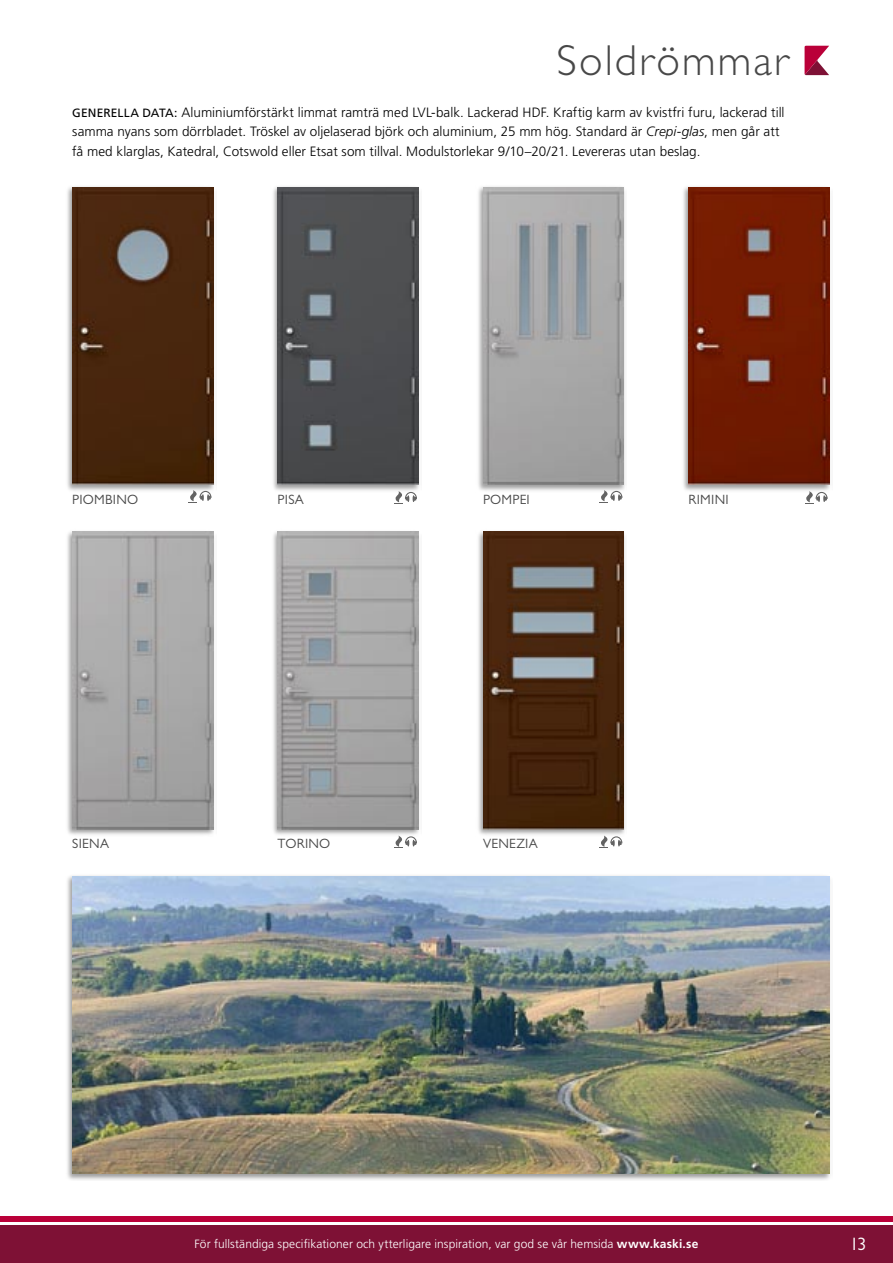
<style>
.page{position:relative;width:893px;height:1263px;background:#fff}
.page>*{position:absolute;margin:0;border:0;box-sizing:border-box;transform-origin:0 0}
.t1{font:300 43.5px "Gill Sans";letter-spacing:.05em;color:#484848}
.t2{font:18px "Gill Sans";color:#fff}
.t3{font:300 13.5px/19.5px "Frutiger";color:#000}
.t4{font:13.5px "Gill Sans";letter-spacing:.02em;color:#484848}
.t5{font:300 12px "Frutiger";letter-spacing:.005em;color:#fff}
.s1{font-weight:400;font-size:12px}
.s2{font-style:italic}
.s3{font-weight:700}
</style>
<div class="page">
<div style="left:0;top:1225px;width:893px;height:38px;background:#7e1135"></div>
<div style="left:0;top:1216px;width:893px;height:5px;background:#ba0039"></div>
<svg style="left:805px;top:46px;width:24px;height:29px"></svg>
<div style="left:65px;top:528px;width:151px;height:309px;background:#000;opacity:.4"></div>
<img style="left:72px;top:532px;width:141px;height:297px">
<div style="left:475px;top:528px;width:152px;height:309px;background:#000;opacity:.4"></div>
<img style="left:483px;top:532px;width:141px;height:297px">
<svg style="left:600px;top:836px;width:22px;height:12px"></svg>
<div style="left:270px;top:528px;width:152px;height:309px;background:#000;opacity:.4"></div>
<img style="left:278px;top:532px;width:140px;height:297px">
<svg style="left:394px;top:836px;width:23px;height:12px"></svg>
<div style="left:270px;top:184px;width:152px;height:308px;background:#000;opacity:.4"></div>
<img style="left:278px;top:187px;width:140px;height:298px">
<svg style="left:394px;top:491px;width:23px;height:13px"></svg>
<div style="left:65px;top:184px;width:151px;height:308px;background:#000;opacity:.4"></div>
<img style="left:72px;top:187px;width:141px;height:298px">
<svg style="left:189px;top:490px;width:23px;height:13px"></svg>
<div style="left:475px;top:184px;width:152px;height:308px;background:#000;opacity:.4"></div>
<img style="left:483px;top:187px;width:141px;height:298px">
<svg style="left:600px;top:490px;width:22px;height:13px"></svg>
<div style="left:681px;top:184px;width:152px;height:308px;background:#000;opacity:.4"></div>
<img style="left:688px;top:187px;width:141px;height:298px">
<svg style="left:805px;top:491px;width:23px;height:13px"></svg>
<div style="left:65px;top:873px;width:768px;height:308px;background:#000;opacity:.4"></div>
<img style="left:72px;top:876px;width:757px;height:298px">
<h1 class="t1" style="left:557px;top:36px;width:234px">Soldrömmar</h1>
<p class="t3" style="left:72px;top:102px;width:714px"><span class="s1">GENERELLA DATA:</span> Aluminiumförstärkt limmat ramträ med LVL-balk. Lackerad HDF. Kraftig karm av kvistfri furu, lackerad till samma nyans som dörrbladet. Tröskel av oljelaserad björk och aluminium, 25 mm hög. Standard är <span class="s2">Crepi-glas</span>, men går att få med klarglas, Katedral, Cotswold eller Etsat som tillval. Modulstorlekar 9/10–20/21. Levereras utan beslag.</p>
<p class="t4" style="left:72px;top:491px;width:68px">PIOMBINO</p>
<p class="t4" style="left:278px;top:491px;width:28px">PISA</p>
<p class="t4" style="left:483px;top:491px;width:48px">POMPEI</p>
<p class="t4" style="left:688px;top:491px;width:42px">RIMINI</p>
<p class="t4" style="left:72px;top:836px;width:38px">SIENA</p>
<p class="t4" style="left:278px;top:836px;width:54px">TORINO</p>
<p class="t4" style="left:483px;top:836px;width:56px">VENEZIA</p>
<p class="t5" style="left:194px;top:1237px;width:506px">För fullständiga specifikationer och ytterligare inspiration, var god se vår hemsida <span class="s3">www.kaski.se</span></p>
<h2 class="t2" style="left:850px;top:1233px;width:18px">13</h2>
</div>
